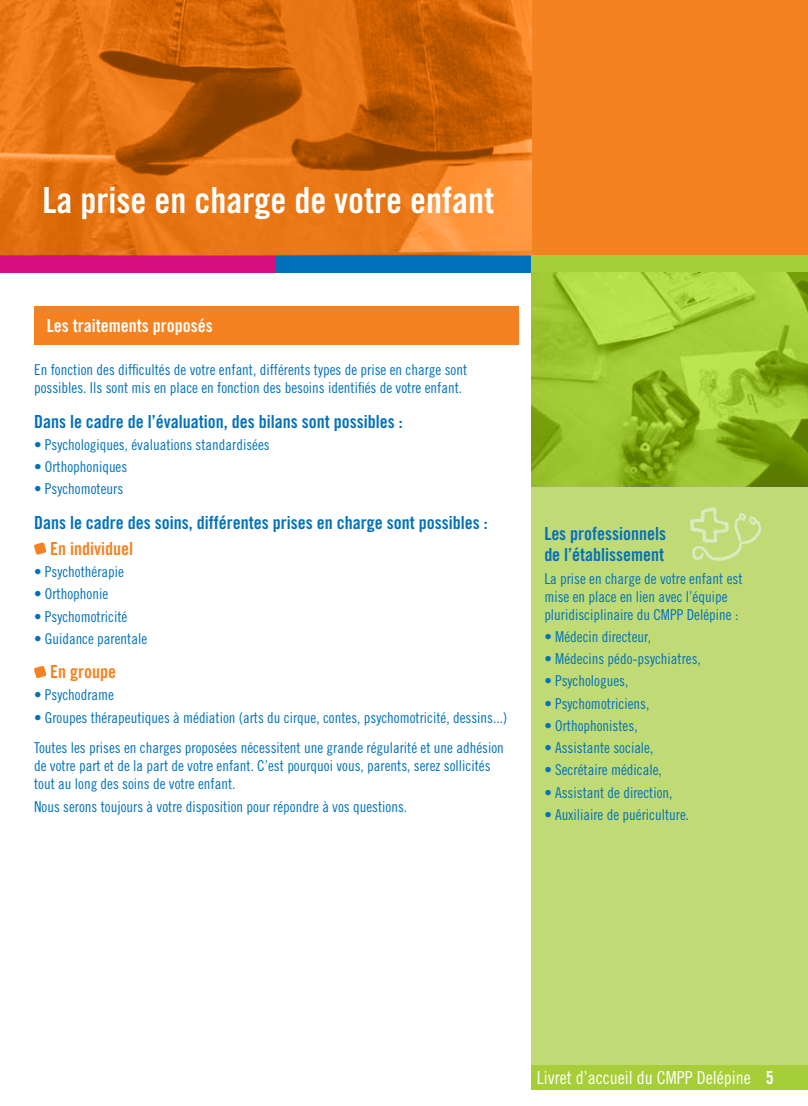
<style>
.page{position:relative;width:808px;height:1106px;background:#fff}
.page>*{position:absolute;margin:0;border:0;box-sizing:border-box;transform-origin:0 0}
.t1{font:36px "Trade Gothic Bold Cond Twenty";color:#fff}
.t2{font:18px/21.6px "Trade Gothic Bold Cond Twenty";color:#0072bc}
.t3{font:18px "Trade Gothic Cond Eighteen";color:#fff}
.t4{font:18px "Trade Gothic Bold Cond Twenty";color:#fff}
.t5{font:18px "Trade Gothic Bold Cond Twenty";color:#f58220}
.t6{font:15px/18px "Trade Gothic Cond Eighteen";color:#0072bc}
.s1{font-family:"Trade Gothic Bold Cond Twenty"}
</style>
<div class="page">
<div style="left:0;top:0;width:808px;height:272px;background:#f58220"></div>
<div style="left:531px;top:1064px;width:277px;height:26px;background:#a6ce39"></div>
<div style="left:0;top:255px;width:276px;height:17px;background:#d80f81"></div>
<div style="left:276px;top:255px;width:255px;height:17px;background:#0072bc"></div>
<div style="left:531px;top:255px;width:277px;height:17px;background:#a6ce39"></div>
<div style="left:531px;top:272px;width:277px;height:792px;background:#c0da75"></div>
<div style="left:34px;top:306px;width:485px;height:38px;background:#f58220"></div>
<svg style="left:34px;top:542px;width:12px;height:12px"></svg>
<div style="left:34px;top:666px;width:12px;height:12px;background:#f58220;border-radius:3px"></div>
<svg style="left:690px;top:507px;width:71px;height:54px"></svg>
<svg style="left:0;top:0;width:531px;height:255px"></svg>
<svg style="left:531px;top:272px;width:277px;height:214px;background:#9ac12e"></svg>
<h1 class="t1" style="left:43px;top:178px;width:453px">La prise en charge de votre enfant</h1>
<p class="t4" style="left:47px;top:315px;width:167px">Les traitements proposés</p>
<p class="t6" style="left:34px;top:361px;width:435px">En fonction des difficultés de votre enfant, différents types de prise en charge sont possibles. Ils sont mis en place en fonction des besoins identifiés de votre enfant.</p>
<p class="t2" style="left:34px;top:410px;width:370px">Dans le cadre de l’évaluation, des bilans sont possibles :</p>
<p class="t6" style="left:34px;top:435px;width:237px">• Psychologiques, évaluations standardisées</p>
<p class="t6" style="left:34px;top:458px;width:95px">• Orthophoniques</p>
<p class="t6" style="left:34px;top:480px;width:91px">• Psychomoteurs</p>
<p class="t2" style="left:34px;top:511px;width:455px">Dans le cadre des soins, différentes prises en charge sont possibles :</p>
<p class="t5" style="left:50px;top:537px;width:84px">En individuel</p>
<p class="t6" style="left:34px;top:562px;width:91px">• Psychothérapie</p>
<p class="t6" style="left:34px;top:584px;width:76px">• Orthophonie</p>
<p class="t6" style="left:34px;top:607px;width:95px">• Psychomotricité</p>
<p class="t6" style="left:34px;top:629px;width:115px">• Guidance parentale</p>
<p class="t5" style="left:50px;top:660px;width:67px">En groupe</p>
<p class="t6" style="left:34px;top:686px;width:81px">• Psychodrame</p>
<p class="t6" style="left:34px;top:701px;width:475px;line-height:30.8px">• Groupes thérapeutiques à médiation (arts du cirque, contes, psychomotricité, dessins...)<br>Toutes les prises en charges proposées nécessitent une grande régularité et une adhésion</p>
<p class="t6" style="left:34px;top:757px;width:458px">de votre part et de la part de votre enfant. C’est pourquoi vous, parents, serez sollicités tout au long des soins de votre enfant.</p>
<p class="t6" style="left:34px;top:797px;width:375px">Nous serons toujours à votre disposition pour répondre à vos questions.</p>
<p class="t2" style="left:544px;top:522px;width:123px">Les professionnels de l’établissement</p>
<p class="t6" style="left:544px;top:569px;width:200px">La prise en charge de votre enfant est mise en place en lien avec l’équipe pluridisciplinaire du CMPP Delépine :</p>
<p class="t6" style="left:544px;top:627px;width:108px">• Médecin directeur,</p>
<p class="t6" style="left:544px;top:649px;width:158px">• Médecins pédo-psychiatres,</p>
<p class="t6" style="left:544px;top:672px;width:86px">• Psychologues,</p>
<p class="t6" style="left:544px;top:694px;width:106px">• Psychomotriciens,</p>
<p class="t6" style="left:544px;top:716px;width:95px">• Orthophonistes,</p>
<p class="t6" style="left:544px;top:738px;width:111px">• Assistante sociale,</p>
<p class="t6" style="left:544px;top:761px;width:119px">• Secrétaire médicale,</p>
<p class="t6" style="left:544px;top:783px;width:130px">• Assistant de direction,</p>
<p class="t6" style="left:544px;top:805px;width:146px">• Auxiliaire de puériculture.</p>
<p class="t3" style="left:537px;top:1066px;width:239px">Livret d’accueil du CMPP Delépine <span class="s1">5</span></p>
</div>
